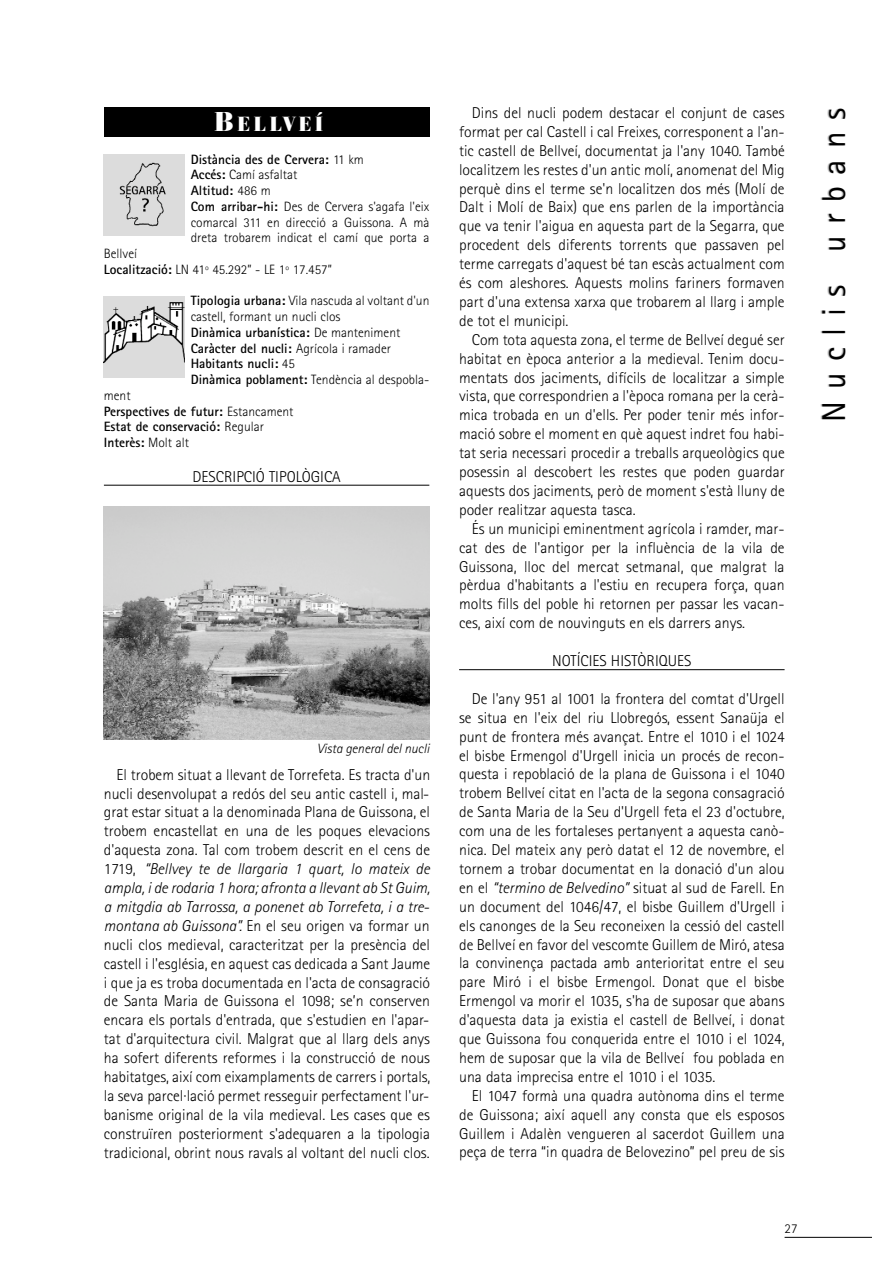
<style>
.page{position:relative;width:893px;height:1263px;background:#fff}
.page>*{position:absolute;margin:0;border:0;box-sizing:border-box;transform-origin:0 0}
.t1{font:33px "Rotis Sans Serif";letter-spacing:.35em;color:#000}
.t2{font:900 condensed 20.25px "Bauer Bodoni";letter-spacing:.14em;color:#fff;scale:1.3 1}
.t3{font:300 15.75px/18.9px "Rotis Sans Serif";color:#000;text-align:justify}
.t4{font:300 13.5px/15.8px "Rotis Sans Serif";color:#000}
.t5{font:700 13.5px/15.8px "Rotis Sans Serif";color:#000}
.t6{font:italic 300 13.5px "Rotis Sans Serif";color:#000}
.s1{font-style:italic}
.s2{font-size:27px}
.s3{font-weight:700}
.s4{font-weight:300}
</style>
<div class="page">
<svg style="left:459px;top:669px;width:326px;height:1px"></svg>
<svg style="left:784px;top:1237px;width:88px;height:1px"></svg>
<svg style="left:103px;top:485px;width:327px;height:1px"></svg>
<div style="left:104px;top:107px;width:325px;height:30px;background:#000"></div>
<img style="left:104px;top:154px;width:81px;height:81px">
<img style="left:104px;top:297px;width:81px;height:81px">
<img style="left:104px;top:507px;width:325px;height:232px">
<p class="t3" style="left:459px;top:105px;width:327px;text-indent:13px">Dins del nucli podem destacar el conjunt de cases format per cal Castell i cal Freixes, corresponent a l'an&shy;tic castell de Bellveí, documentat ja l'any 1040. També localitzem les restes d'un antic molí, anomenat del Mig perquè dins el terme se'n localitzen dos més (Molí de Dalt i Molí de Baix) que ens parlen de la importància que va tenir l'aigua en aquesta part de la Segarra, que procedent dels diferents torrents que passaven pel terme carregats d'aquest bé tan escàs actualment com és com aleshores. Aquests molins fariners formaven part d'una extensa xarxa que trobarem al llarg i ample de tot el municipi.</p>
<p class="t3" style="left:459px;top:332px;width:327px;text-indent:13px">Com tota aquesta zona, el terme de Bellveí degué ser habitat en època anterior a la medieval. Tenim docu&shy;mentats dos jaciments, difícils de localitzar a simple vista, que correspondrien a l'època romana per la cerà&shy;mica trobada en un d'ells. Per poder tenir més infor&shy;mació sobre el moment en què aquest indret fou habi&shy;tat seria necessari procedir a treballs arqueològics que posessin al descobert les restes que poden guardar aquests dos jaciments, però de moment s'està lluny de poder realitzar aquesta tasca.</p>
<p class="t3" style="left:459px;top:521px;width:327px;text-indent:13px">És un municipi eminentment agrícola i ramder, mar&shy;cat des de l'antigor per la influència de la vila de Guissona, lloc del mercat setmanal, que malgrat la pèrdua d'habitants a l'estiu en recupera força, quan molts fills del poble hi retornen per passar les vacan&shy;ces, així com de nouvinguts en els darrers anys.</p>
<p class="t3" style="left:552px;top:653px;width:141px">NOTÍCIES HISTÒRIQUES</p>
<p class="t3" style="left:459px;top:691px;width:327px;text-indent:13px">De l'any 951 al 1001 la frontera del comtat d'Urgell se situa en l'eix del riu Llobregós, essent Sanaüja el punt de frontera més avançat. Entre el 1010 i el 1024 el bisbe Ermengol d'Urgell inicia un procés de recon&shy;questa i repoblació de la plana de Guissona i el 1040 trobem Bellveí citat en l'acta de la segona consagració de Santa Maria de la Seu d'Urgell feta el 23 d'octubre, com una de les fortaleses pertanyent a aquesta canò&shy;nica. Del mateix any però datat el 12 de novembre, el tornem a trobar documentat en la donació d'un alou en el <span class="s1">“termino de Belvedino”</span> situat al sud de Farell. En un document del 1046/47, el bisbe Guillem d'Urgell i els canonges de la Seu reconeixen la cessió del castell de Bellveí en favor del vescomte Guillem de Miró, atesa la convinença pactada amb anterioritat entre el seu pare Miró i el bisbe Ermengol. Donat que el bisbe Ermengol va morir el 1035, s'ha de suposar que abans d'aquesta data ja existia el castell de Bellveí, i donat que Guissona fou conquerida entre el 1010 i el 1024, hem de suposar que la vila de Bellveí fou poblada en una data imprecisa entre el 1010 i el 1035.</p>
<p class="t3" style="left:459px;top:1088px;width:327px;text-indent:13px">El 1047 formà una quadra autònoma dins el terme de Guissona; així aquell any consta que els esposos Guillem i Adalèn vengueren al sacerdot Guillem una peça de terra “in quadra de Belovezino” pel preu de sis</p>
<p class="t2" style="left:214px;top:116px;width:85px"><span class="s2">B</span>ELLVEÍ</p>
<h1 class="t1" style="left:822px;top:422px;width:316px;rotate:-90deg">Nuclis urbans</h1>
<p class="t4" style="left:191px;top:153px;width:240px"><span class="s3">Distància des de Cervera:</span> 11 km<br><span class="s3">Accés:</span> Camí asfaltat<br><span class="s3">Altitud:</span> 486 m<br><span class="s3">Com arribar-hi:</span> Des de Cervera s'agafa l'eix comarcal 311 en direcció a Guissona. A mà dreta trobarem indicat el camí que porta a</p>
<p class="t4" style="left:104px;top:247px;width:229px">Bellveí<br><span class="s3">Localització:</span> LN 41º 45.292” - LE 1º 17.457”</p>
<p class="t4" style="left:191px;top:294px;width:240px"><span class="s3">Tipologia urbana:</span> Vila nascuda al voltant d'un castell, formant un nucli clos<br><span class="s3">Dinàmica urbanística:</span> De manteniment <span class="s3">Caràcter del nucli:</span> Agrícola i ramader <span class="s3">Habitants nucli:</span> 45<br><span class="s3">Dinàmica poblament:</span> Tendència al despobla-</p>
<p class="t5" style="left:104px;top:389px;width:191px"><span class="s4">ment<br></span>Perspectives de futur: <span class="s4">Estancament<br></span>Estat de conservació: <span class="s4">Regular<br></span>Interès: <span class="s4">Molt alt</span></p>
<p class="t3" style="left:192px;top:468px;width:149px">DESCRIPCIÓ TIPOLÒGICA</p>
<p class="t6" style="left:317px;top:744px;width:114px">Vista general del nucli</p>
<p class="t3" style="left:104px;top:766px;width:328px;text-indent:13px">El trobem situat a llevant de Torrefeta. Es tracta d'un nucli desenvolupat a redós del seu antic castell i, mal&shy;grat estar situat a la denominada Plana de Guissona, el trobem encastellat en una de les poques elevacions d'aquesta zona. Tal com trobem descrit en el cens de 1719, <span class="s1">“Bellvey te de llargaria 1 quart, lo mateix de ampla, i de rodaria 1 hora; afronta a llevant ab St Guim, a mitgdia ab Tarrossa, a ponenet ab Torrefeta, i a tre&shy;montana ab Guissona”.</span> En el seu origen va formar un nucli clos medieval, caracteritzat per la presència del castell i l'església, en aquest cas dedicada a Sant Jaume i que ja es troba documentada en l'acta de consagració de Santa Maria de Guissona el 1098; se’n conserven encara els portals d'entrada, que s'estudien en l'apar&shy;tat d'arquitectura civil. Malgrat que al llarg dels anys ha sofert diferents reformes i la construcció de nous habitatges, així com eixamplaments de carrers i portals, la seva parcel·lació permet resseguir perfectament l'ur&shy;banisme original de la vila medieval. Les cases que es construïren posteriorment s'adequaren a la tipologia tradicional, obrint nous ravals al voltant del nucli clos.</p>
<p class="t4" style="left:784px;top:1222px;width:14px">27</p>
</div>
